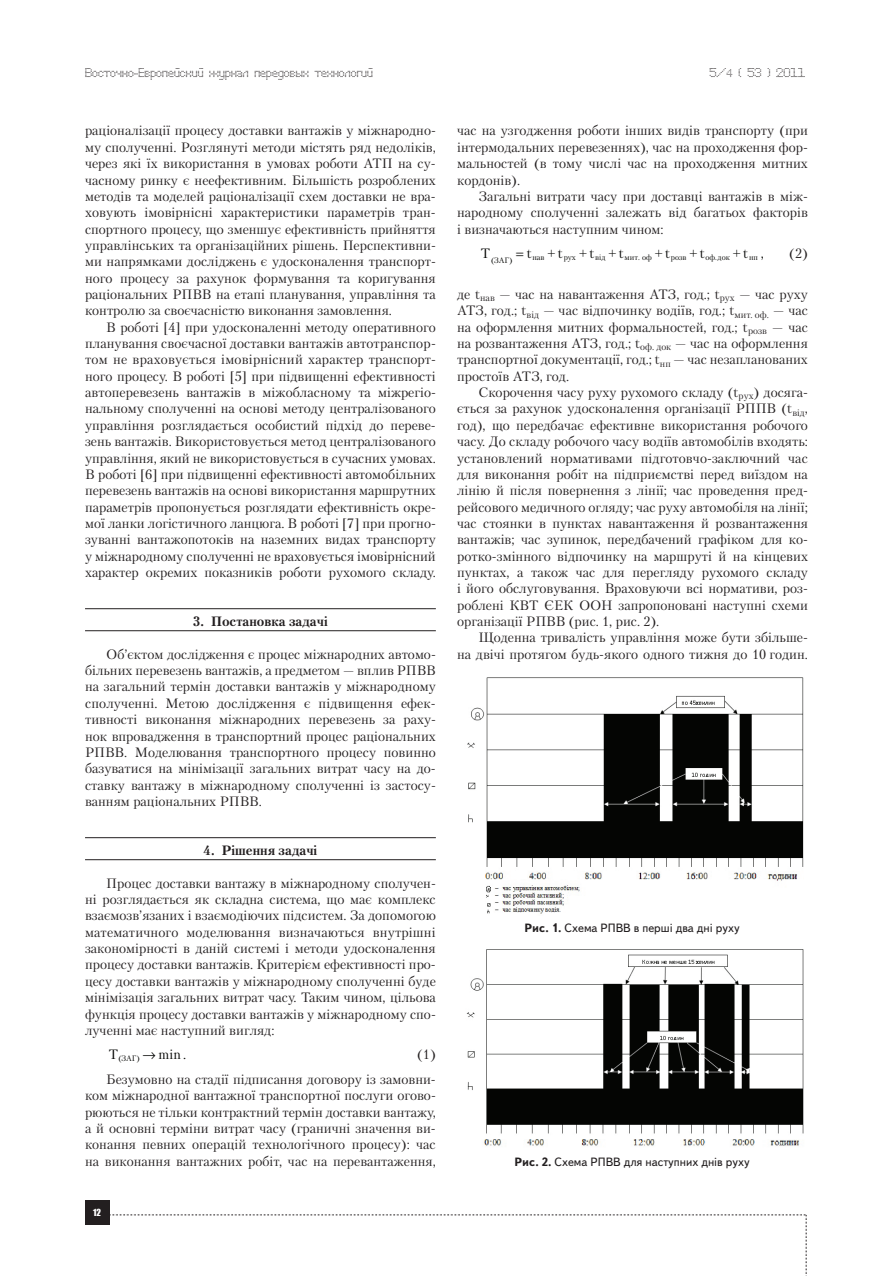
<style>
.page{position:relative;width:893px;height:1276px;background:#fff}
.page>*{position:absolute;margin:0;border:0;box-sizing:border-box;transform-origin:0 0}
.t1{font:13.5px/16.4px "Petersburg C";color:#231f20;text-align:justify}
.t2{font:700 13.5px "Petersburg C";color:#231f20}
.t3{font:13.5px "Petersburg C";color:#040503}
.t4{font:12px "Text Book C";color:#231f20}
.t5{font:12px "Perfo";letter-spacing:.015em;color:#231f20}
.t6{font:9px "Impact";color:#fff}
.t7{font:7.8px "Petersburg C";color:#040503}
.s1{font-size:10.5px}
.s2{font-weight:700}
</style>
<div class="page">
<div style="left:85px;top:1200px;width:24px;height:25px;background:#231f20"></div>
<svg style="left:109px;top:1214px;width:698px;height:62px"></svg>
<hr style="left:85px;top:608px;width:351px;height:1px;background:#231f20">
<hr style="left:85px;top:630px;width:351px;height:1px;background:#231f20">
<hr style="left:85px;top:837px;width:351px;height:1px;background:#231f20">
<hr style="left:85px;top:859px;width:351px;height:1px;background:#231f20">
<img style="left:467px;top:678px;width:337px;height:236px">
<img style="left:466px;top:949px;width:338px;height:197px">
<p class="t5" style="left:85px;top:65px;width:289px">Восточно-Европейский журнал передовых технологий</p>
<p class="t5" style="left:709px;top:65px;width:97px">5/<span class="s1">4</span> ( 53 ) 2011</p>
<p class="t1" style="left:85px;top:122px;width:352px">раціоналізації процесу доставки вантажів у міжнародно&shy;му сполученні. Розглянуті методи містять ряд недоліків, через які їх використання в умовах роботи АТП на су&shy;часному ринку є неефективним. Більшість розроблених методів та моделей раціоналізації схем доставки не вра&shy;ховують імовірнісні характеристики параметрів тран&shy;спортного процесу, що зменшує ефективність прийняття управлінських та організаційних рішень. Перспективни&shy;ми напрямками досліджень є удосконалення транспорт&shy;ного процесу за рахунок формування та коригування раціональних РПВВ на етапі планування, управління та контролю за своєчасністю виконання замовлення.</p>
<p class="t1" style="left:85px;top:319px;width:352px;text-indent:21px">В роботі [4] при удосконаленні методу оперативного планування своєчасної доставки вантажів автотранспор&shy;том не враховується імовірнісний характер транспорт&shy;ного процесу. В роботі [5] при підвищенні ефективності автоперевезень вантажів в міжобласному та міжрегіо&shy;нальному сполученні на основі методу централізованого управління розглядається особистий підхід до переве&shy;зень вантажів. Використовується метод централізованого управління, який не використовується в сучасних умовах.<br>В роботі [6] при підвищенні ефективності автомобільних перевезень вантажів на основі використання маршрутних параметрів пропонується розглядати ефективність окре&shy;мої ланки логістичного ланцюга. В роботі [7] при прогно&shy;зуванні вантажопотоків на наземних видах транспорту у міжнародному сполученні не враховується імовірнісний характер окремих показників роботи рухомого складу.</p>
<p class="t2" style="left:193px;top:613px;width:136px">3. Постановка задачі</p>
<p class="t1" style="left:85px;top:646px;width:352px;text-indent:21px">Об’єктом дослідження є процес міжнародних автомо&shy;більних перевезень вантажів, а предметом — вплив РПВВ на загальний термін доставки вантажів у міжнародному сполученні. Метою дослідження є підвищення ефек&shy;тивності виконання міжнародних перевезень за раху&shy;нок впровадження в транспортний процес раціональних РПВВ. Моделювання транспортного процесу повинно базуватися на мінімізації загальних витрат часу на до&shy;ставку вантажу в міжнародному сполученні із застосу&shy;ванням раціональних РПВВ.</p>
<p class="t2" style="left:204px;top:842px;width:115px">4. Рішення задачі</p>
<p class="t1" style="left:85px;top:874px;width:352px;text-indent:21px">Процес доставки вантажу в міжнародному сполучен&shy;ні розглядається як складна система, що має комплекс взаємозв’язаних і взаємодіючих підсистем. За допомогою математичного моделювання визначаються внутрішні закономірності в даній системі і методи удосконалення процесу доставки вантажів. Критерієм ефективності про&shy;цесу доставки вантажів у міжнародному сполученні буде мінімізація загальних витрат часу. Таким чином, цільова функція процесу доставки вантажів у міжнародному спо&shy;лученні має наступний вигляд:</p>
<p class="t3" style="left:109px;top:1046px;width:11px">Т</p>
<p class="t3" style="left:158px;top:1046px;width:29px">min .</p>
<p class="t1" style="left:106px;top:1041px;width:331px;line-height:25px;text-align:right">(1)<br>Безумовно на стадії підписання договору із замовни-</p>
<p class="t1" style="left:85px;top:1087px;width:352px">ком міжнародної вантажної транспортної послуги огово&shy;рюються не тільки контрактний термін доставки вантажу, а й основні терміни витрат часу (граничні значення ви&shy;конання певних операцій технологічного процесу): час на виконання вантажних робіт, час на перевантаження,</p>
<p class="t7" style="left:118px;top:1054px;width:39px">(ЗАГ) →</p>
<p class="t6" style="left:93px;top:1205px;width:9px">12</p>
<p class="t1" style="left:457px;top:122px;width:352px">час на узгодження роботи інших видів транспорту (при інтермодальних перевезеннях), час на проходження фор&shy;мальностей (в тому числі час на проходження митних кордонів).</p>
<p class="t1" style="left:457px;top:188px;width:352px;text-indent:21px">Загальні витрати часу при доставці вантажів в між&shy;народному сполученні залежать від багатьох факторів і визначаються наступним чином:</p>
<p class="t7" style="left:532px;top:252px;width:14px">нав</p>
<p class="t7" style="left:564px;top:252px;width:14px">рух</p>
<p class="t7" style="left:595px;top:252px;width:12px">від</p>
<p class="t7" style="left:625px;top:252px;width:29px">мит. оф</p>
<p class="t7" style="left:671px;top:252px;width:17px">розв</p>
<p class="t7" style="left:705px;top:252px;width:26px">оф.док</p>
<p class="t7" style="left:749px;top:252px;width:10px">нп</p>
<p class="t3" style="left:481px;top:245px;width:11px">Т</p>
<p class="t3" style="left:527px;top:245px;width:99px">t+ t+ t+ t</p>
<p class="t3" style="left:654px;top:245px;width:17px">+ t</p>
<p class="t3" style="left:689px;top:245px;width:17px">+ t</p>
<p class="t3" style="left:733px;top:245px;width:33px">+ t ,</p>
<p class="t1" style="left:789px;top:244px;width:20px">(2)</p>
<p class="t1" style="left:457px;top:286px;width:352px">де t<sub>нав</sub> — час на навантаження АТЗ, год.; t<sub>рух</sub> — час руху АТЗ, год.; t<sub>від</sub> — час відпочинку водіїв, год.; t<sub>мит.</sub> <sub>оф.</sub> — час на оформлення митних формальностей, год.; t<sub>розв</sub> — час на розвантаження АТЗ, год.; t<sub>оф.</sub> <sub>док</sub> — час на оформлення транспортної документації, год.; t<sub>нп</sub> — час незапланованих простоїв АТЗ, год.</p>
<p class="t1" style="left:457px;top:384px;width:352px;text-indent:21px">Скорочення часу руху рухомого складу (t<sub>рух</sub>) досяга&shy;ється за рахунок удосконалення організації РППВ (t<sub>від</sub>, год), що передбачає ефективне використання робочого часу. До складу робочого часу водіїв автомобілів входять: установлений нормативами підготовчо-заключний час для виконання робіт на підприємстві перед виїздом на лінію й після повернення з лінії; час проведення пред&shy;рейсового медичного огляду; час руху автомобіля на лінії; час стоянки в пунктах навантаження й розвантаження вантажів; час зупинок, передбачений графіком для ко&shy;ротко-змінного відпочинку на маршруті й на кінцевих пунктах, а також час для перегляду рухомого складу і його обслуговування. Враховуючи всі нормативи, роз&shy;роблені КВТ ЄЕК ООН запропоновані наступні схеми організації РПВВ (рис. 1, рис. 2).</p>
<p class="t1" style="left:457px;top:629px;width:352px;text-align:right">Щоденна тривалість управління може бути збільше-<br>на двічі протягом будь-якого одного тижня до 10 годин.</p>
<p class="t7" style="left:491px;top:255px;width:23px">(ЗАГ)</p>
<p class="t4" style="left:525px;top:921px;width:217px"><span class="s2">Рис. 1.</span> Схема РПВВ в перші два дні руху</p>
<p class="t4" style="left:514px;top:1155px;width:237px"><span class="s2">Рис. 2.</span> Схема РПВВ для наступних днів руху</p>
</div>
